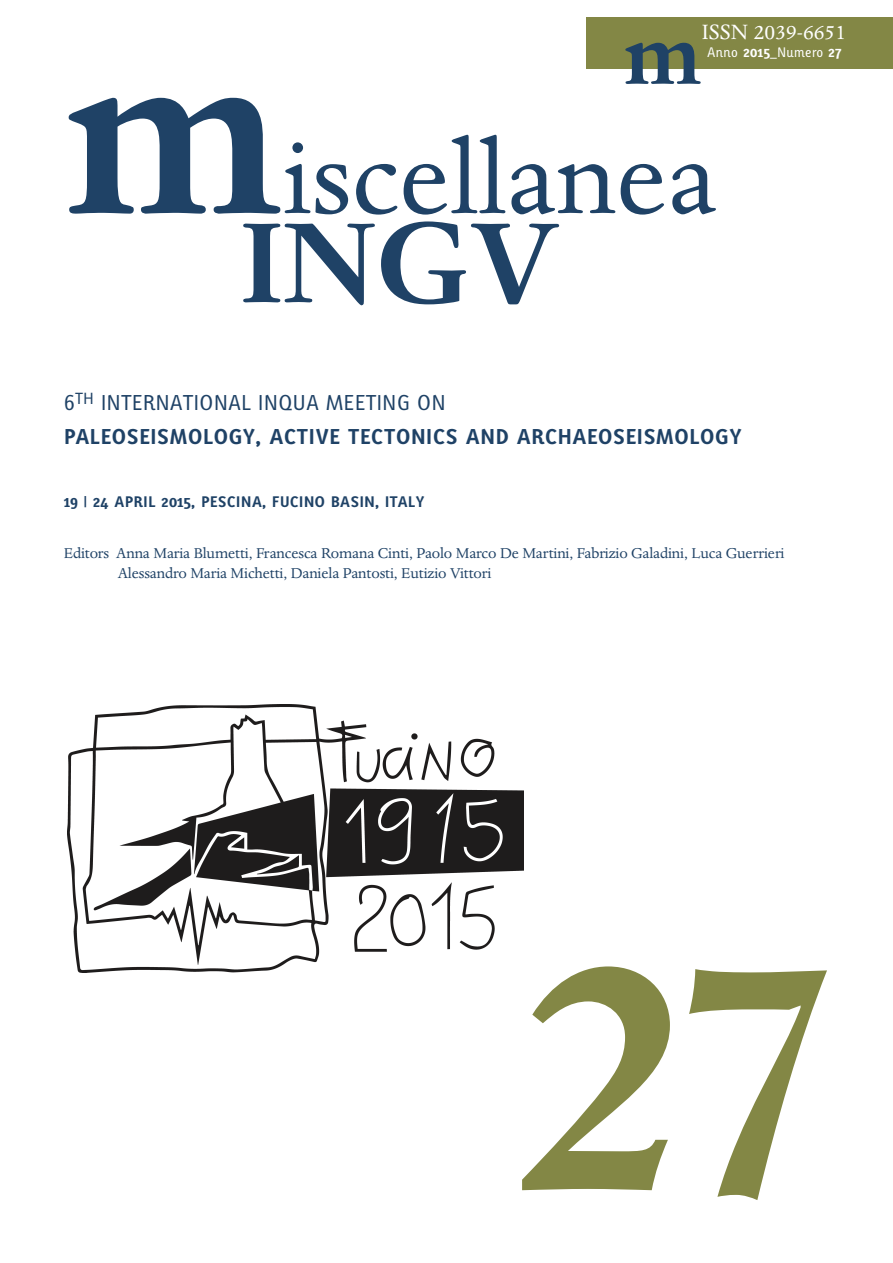
<style>
.page{position:relative;width:893px;height:1263px;background:#fff}
.page>*{position:absolute;margin:0;border:0;box-sizing:border-box;transform-origin:0 0}
.t1{font:700 330px "Simoncini Garamond";color:#838745}
.t2{font:700 270px "Dante";color:#1f4266}
.t3{font:700 132px "Dante";color:#1f4266}
.t4{font:117px "Dante";color:#1f4266}
.t5{font:700 96px "Dante";color:#1f4266}
.t6{font:24px "Dante";color:#fff}
.t7{font:700 21px/33.8px "Karbid";color:#1f4266}
.t8{font:16.5px/19.8px "Dante";letter-spacing:-.01em;color:#1f4266}
.t9{font:700 15px "Karbid";color:#1f4266}
.t10{font:13.5px "Karbid";color:#fff}
.s1{font-weight:700}
.s2{font-weight:400}
</style>
<div class="page">
<div style="left:587px;top:17px;width:305px;height:51px;background:#838745"></div>
<img style="left:67px;top:704px;width:456px;height:268px">
<h3 class="t6" style="left:702px;top:19px;width:146px">ISSN 2039-6651</h3>
<h3 class="t5" style="left:624px;top:3px;width:80px">m</h3>
<p class="t10" style="left:707px;top:43px;width:136px">Anno <span class="s1">2015</span>_Numero <span class="s1">27</span></p>
<h2 class="t2" style="left:64px;top:-13px;width:221px">m</h2>
<h3 class="t4" style="left:283px;top:115px;width:436px">iscellanea</h3>
<h3 class="t3" style="left:240px;top:191px;width:321px">INGV</h3>
<p class="t7" style="left:64px;top:385px;width:680px"><span class="s2">6</span><sup>TH</sup> <span class="s2">INTERNATIONAL INQUA MEETING ON<br></span>PALEOSEISMOLOGY, ACTIVE TECTONICS AND ARCHAEOSEISMOLOGY</p>
<p class="t9" style="left:64px;top:492px;width:362px">19 | 24 APRIL 2015, PESCINA, FUCINO BASIN, ITALY</p>
<p class="t8" style="left:118px;top:544px;width:668px;text-indent:-54px">Editors Anna Maria Blumetti, Francesca Romana Cinti, Paolo Marco De Martini, Fabrizio Galadini, Luca Guerrieri<br>Alessandro Maria Michetti, Daniela Pantosti, Eutizio Vittori</p>
<h1 class="t1" style="left:520px;top:866px;width:323px">27</h1>
</div>
